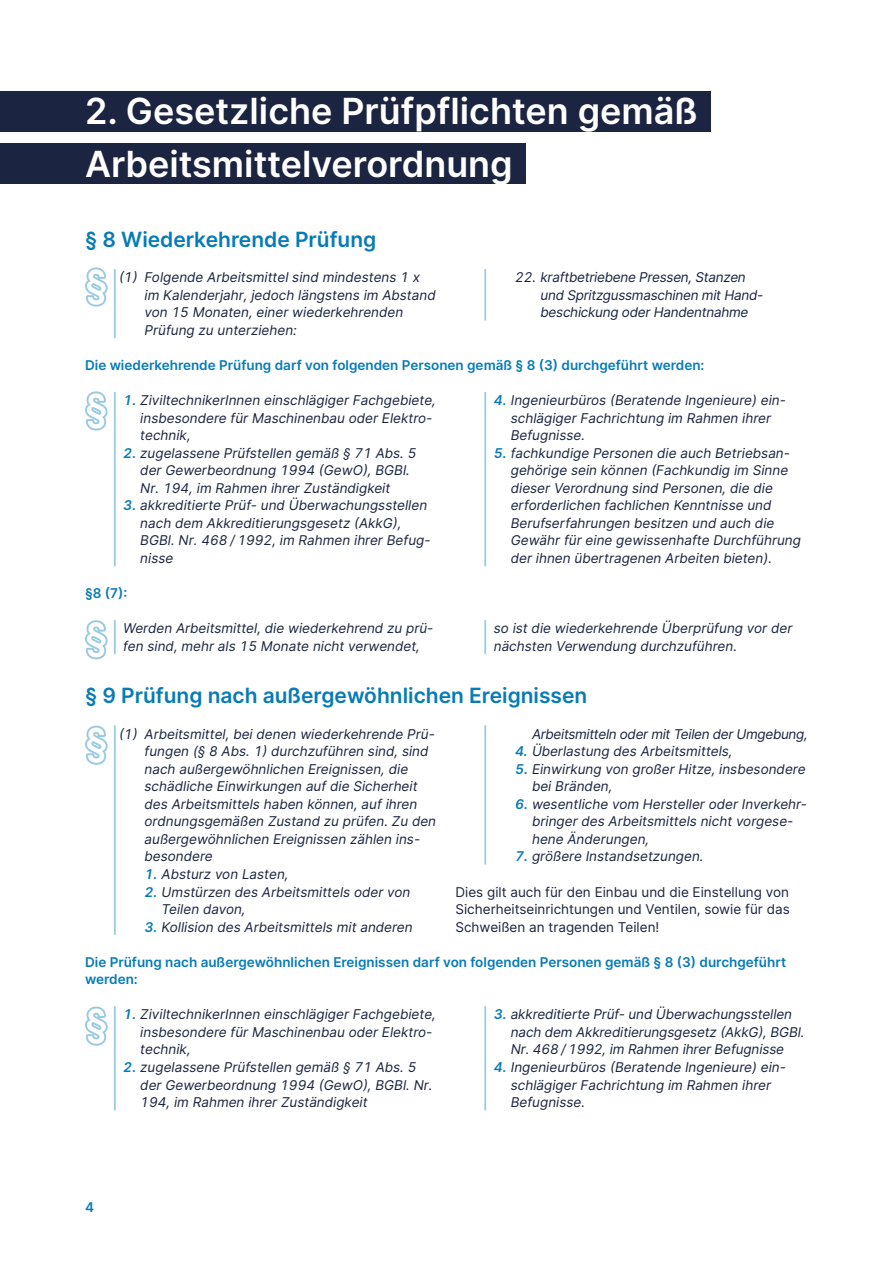
<style>
.page{position:relative;width:893px;height:1263px;background:#fff}
.page>*{position:absolute;margin:0;border:0;box-sizing:border-box;transform-origin:0 0}
.t1{font:600 36px/52.7px "Inter";color:#fff}
.H2_Kopie{font:600 21px "Inter";color:#077bb6}
.Paragraphen{font:italic 13.5px/17.5px "Inter";color:#1b2440}
.H3_Kopie{font:600 13.5px/17.5px "Inter";color:#077bb6}
.fließtext{font:13.5px/17.5px "Inter";color:#1b2440;text-align:justify}
.Paragraphen-2{font:italic 13.5px/17.5px "Inter";letter-spacing:-.02em;color:#1b2440}
.Paragraphen-3{font:italic 13.5px "Inter";letter-spacing:-.025em;color:#1b2440}
.s1{font-weight:600;color:#077bb6}
</style>
<div class="page">
<div style="left:0;top:91px;width:711px;height:40px;background:#1b2440"></div>
<div style="left:0;top:144px;width:525px;height:40px;background:#1b2440"></div>
<hr style="left:114px;top:269px;width:2px;height:69px;background:#99cae2">
<hr style="left:484px;top:269px;width:2px;height:52px;background:#99cae2">
<hr style="left:114px;top:392px;width:2px;height:174px;background:#99cae2">
<hr style="left:484px;top:392px;width:2px;height:174px;background:#99cae2">
<hr style="left:114px;top:620px;width:2px;height:34px;background:#99cae2">
<hr style="left:484px;top:620px;width:2px;height:34px;background:#99cae2">
<hr style="left:114px;top:725px;width:2px;height:210px;background:#99cae2">
<hr style="left:484px;top:725px;width:2px;height:140px;background:#99cae2">
<hr style="left:114px;top:1006px;width:2px;height:104px;background:#99cae2">
<hr style="left:484px;top:1006px;width:2px;height:104px;background:#99cae2">
<svg style="left:85px;top:267px;width:23px;height:40px"></svg>
<svg style="left:85px;top:391px;width:23px;height:39px"></svg>
<svg style="left:85px;top:620px;width:23px;height:39px"></svg>
<svg style="left:85px;top:726px;width:23px;height:39px"></svg>
<svg style="left:85px;top:1006px;width:23px;height:40px"></svg>
<h1 class="t1" style="left:85px;top:84px;width:614px">2. Gesetzliche Prüfpflichten gemäß<br>Arbeitsmittelverordnung</h1>
<h2 class="H2_Kopie" style="left:85px;top:224px;width:293px">§ 8 Wiederkehrende Prüfung</h2>
<p class="Paragraphen" style="left:145px;top:268px;width:293px;text-indent:-26px">(1) Folgende Arbeitsmittel sind mindestens 1 x im Kalenderjahr, jedoch längstens im Abstand von 15 Monaten, einer wiederkehrenden Prüfung zu unterziehen:</p>
<p class="Paragraphen-2" style="left:540px;top:268px;width:224px;text-indent:-26px">22. kraftbetriebene Pressen, Stanzen und Spritzgussmaschinen mit Hand&shy;beschickung oder Handentnahme</p>
<h3 class="H3_Kopie" style="left:85px;top:356px;width:621px">Die wiederkehrende Prüfung darf von folgenden Personen gemäß § 8 (3) durchgeführt werden:</h3>
<p class="Paragraphen" style="left:140px;top:391px;width:297px;text-indent:-17px"><span class="s1">1.</span> ZiviltechnikerInnen einschlägiger Fachgebiete, insbesondere für Maschinenbau oder Elektro&shy;technik,</p>
<p class="Paragraphen" style="left:140px;top:444px;width:278px;text-indent:-17px"><span class="s1">2.</span> zugelassene Prüfstellen gemäß § 71 Abs. 5 der Gewerbeordnung 1994 (GewO), BGBl.<br>Nr. 194, im Rahmen ihrer Zuständigkeit</p>
<p class="Paragraphen" style="left:140px;top:496px;width:292px;text-indent:-17px"><span class="s1">3.</span> akkreditierte Prüf- und Überwachungsstellen nach dem Akkreditierungsgesetz (AkkG), BGBl. Nr. 468 / 1992, im Rahmen ihrer Befug&shy;nisse</p>
<p class="Paragraphen" style="left:511px;top:391px;width:277px;text-indent:-17px"><span class="s1">4.</span> Ingenieurbüros (Beratende Ingenieure) ein&shy;schlägiger Fachrichtung im Rahmen ihrer<br>Befugnisse.</p>
<p class="Paragraphen" style="left:511px;top:444px;width:292px;text-indent:-17px"><span class="s1">5.</span> fachkundige Personen die auch Betriebsan&shy;gehörige sein können (Fachkundig im Sinne dieser Verordnung sind Personen, die die erforderlichen fachlichen Kenntnisse und Berufserfahrungen besitzen und auch die Gewähr für eine gewissenhafte Durchführung der ihnen übertragenen Arbeiten bieten).</p>
<h4 class="H3_Kopie" style="left:85px;top:584px;width:44px">§8 (7):</h4>
<p class="Paragraphen" style="left:123px;top:619px;width:312px">Werden Arbeitsmittel, die wiederkehrend zu prü&shy;fen sind, mehr als 15 Monate nicht verwendet,</p>
<p class="Paragraphen" style="left:494px;top:619px;width:300px">so ist die wiederkehrende Überprüfung vor der nächsten Verwendung durchzuführen.</p>
<h3 class="H2_Kopie" style="left:85px;top:680px;width:504px">§ 9 Prüfung nach außergewöhnlichen Ereignissen</h3>
<p class="Paragraphen" style="left:145px;top:724px;width:293px;text-indent:-26px">(1) Arbeitsmittel, bei denen wiederkehrende Prü&shy;fungen (§ 8 Abs. 1) durchzuführen sind, sind nach außergewöhnlichen Ereignissen, die schädliche Einwirkungen auf die Sicherheit des Arbeitsmittels haben können, auf ihren ordnungsgemäßen Zustand zu prüfen. Zu den außergewöhnlichen Ereignissen zählen ins&shy;besondere</p>
<p class="Paragraphen" style="left:145px;top:865px;width:146px"><span class="s1">1.</span> Absturz von Lasten,</p>
<p class="Paragraphen" style="left:162px;top:882px;width:250px;text-indent:-17px"><span class="s1">2.</span> Umstürzen des Arbeitsmittels oder von<br>Teilen davon,</p>
<p class="Paragraphen" style="left:145px;top:918px;width:270px"><span class="s1">3.</span> Kollision des Arbeitsmittels mit anderen</p>
<p class="Paragraphen-3" style="left:532px;top:724px;width:277px">Arbeitsmitteln oder mit Teilen der Umgebung,</p>
<p class="Paragraphen" style="left:515px;top:742px;width:219px"><span class="s1">4.</span> Überlastung des Arbeitsmittels,</p>
<p class="Paragraphen" style="left:532px;top:760px;width:275px;text-indent:-17px"><span class="s1">5.</span> Einwirkung von großer Hitze, insbesondere bei Bränden,</p>
<p class="Paragraphen" style="left:532px;top:795px;width:276px;text-indent:-17px"><span class="s1">6.</span> wesentliche vom Hersteller oder Inverkehr&shy;bringer des Arbeitsmittels nicht vorgese&shy;hene Änderungen,</p>
<p class="Paragraphen" style="left:515px;top:847px;width:190px"><span class="s1">7.</span> größere Instandsetzungen.</p>
<p class="fließtext" style="left:455px;top:882px;width:336px">Dies gilt auch für den Einbau und die Einstellung von Sicherheitseinrichtungen und Ventilen, sowie für das Schweißen an tragenden Teilen!</p>
<h4 class="H3_Kopie" style="left:85px;top:953px;width:703px">Die Prüfung nach außergewöhnlichen Ereignissen darf von folgenden Personen gemäß § 8 (3) durchgeführt werden:</h4>
<p class="Paragraphen" style="left:140px;top:1005px;width:297px;text-indent:-17px"><span class="s1">1.</span> ZiviltechnikerInnen einschlägiger Fachgebiete, insbesondere für Maschinenbau oder Elektro&shy;technik,</p>
<p class="Paragraphen" style="left:140px;top:1058px;width:294px;text-indent:-17px"><span class="s1">2.</span> zugelassene Prüfstellen gemäß § 71 Abs. 5 der Gewerbeordnung 1994 (GewO), BGBl. Nr.<br>194, im Rahmen ihrer Zuständigkeit</p>
<p class="Paragraphen" style="left:511px;top:1005px;width:295px;text-indent:-17px"><span class="s1">3.</span> akkreditierte Prüf- und Überwachungsstellen nach dem Akkreditierungsgesetz (AkkG), BGBl.<br>Nr. 468 / 1992, im Rahmen ihrer Befugnisse</p>
<p class="Paragraphen" style="left:511px;top:1058px;width:277px;text-indent:-17px"><span class="s1">4.</span> Ingenieurbüros (Beratende Ingenieure) ein&shy;schlägiger Fachrichtung im Rahmen ihrer<br>Befugnisse.</p>
<p class="H3_Kopie" style="left:85px;top:1198px;width:11px">4</p>
</div>
